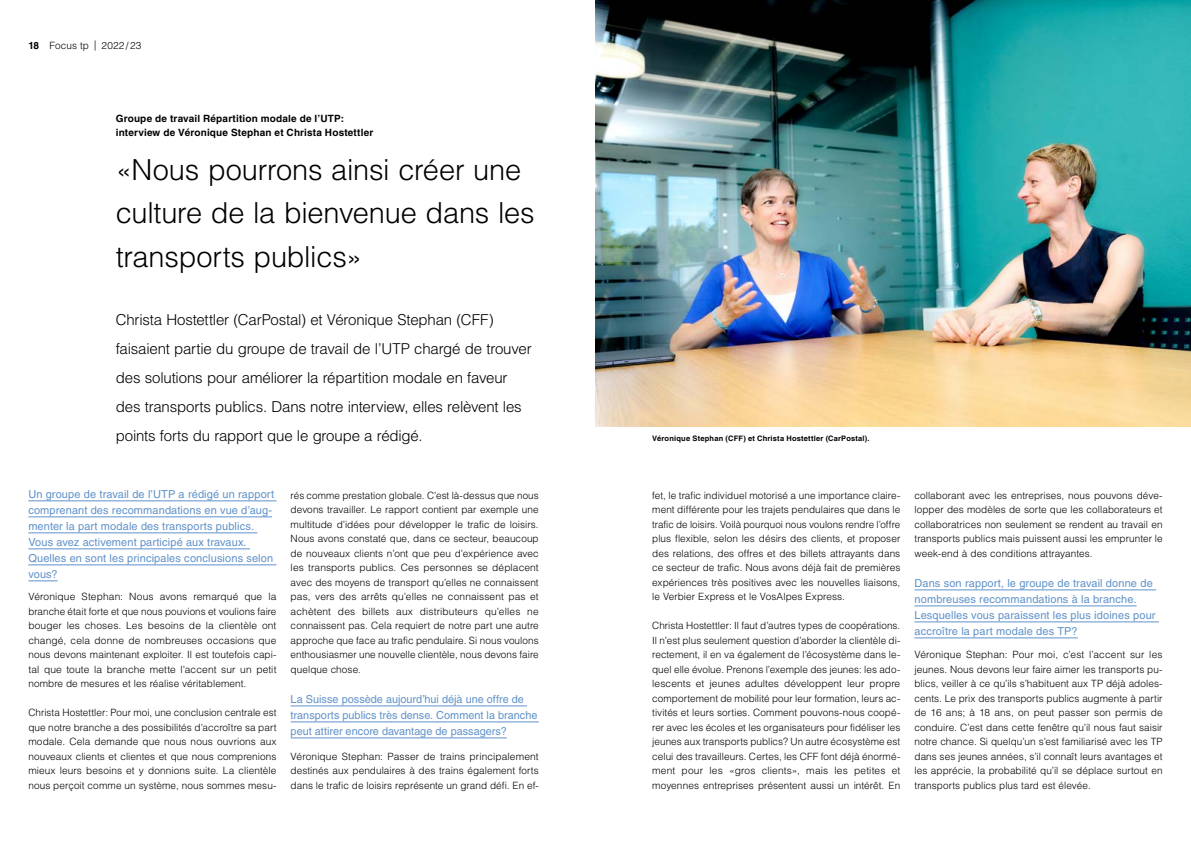
<style>
.page{position:relative;width:1191px;height:842px;background:#fff}
.page>*{position:absolute;margin:0;border:0;box-sizing:border-box;transform-origin:0 0}
.t1{font:300 29px/43.5px "Helvetica LT Std";letter-spacing:-.01em;color:#000}
.t2{font:300 15px/29px "Helvetica LT Std";letter-spacing:-.01em;color:#000}
.t3{font:11px/16px "Helvetica LT Std";letter-spacing:.01em;color:#5f91c9}
.t4{font:300 10px/14.5px "Helvetica LT Std";letter-spacing:.005em;color:#000;text-align:justify}
.t5{font:700 10px/14.5px "Helvetica LT Std";letter-spacing:.015em;color:#000}
.t6{font:700 7.5px "Helvetica LT Std";letter-spacing:.025em;color:#000}
.s1{font-weight:700}
</style>
<div class="page">
<img style="left:595px;top:0;width:596px;height:426px">
<hr style="left:28px;top:501px;width:248px;height:1px;background:#5f91c9">
<hr style="left:28px;top:517px;width:244px;height:1px;background:#5f91c9">
<hr style="left:28px;top:533px;width:229px;height:1px;background:#5f91c9">
<hr style="left:28px;top:549px;width:222px;height:1px;background:#5f91c9">
<hr style="left:28px;top:565px;width:248px;height:1px;background:#5f91c9">
<hr style="left:28px;top:581px;width:30px;height:1px;background:#5f91c9">
<hr style="left:291px;top:706px;width:236px;height:1px;background:#5f91c9">
<hr style="left:291px;top:722px;width:248px;height:1px;background:#5f91c9">
<hr style="left:291px;top:738px;width:216px;height:1px;background:#5f91c9">
<hr style="left:914px;top:590px;width:242px;height:1px;background:#5f91c9">
<hr style="left:914px;top:606px;width:222px;height:1px;background:#5f91c9">
<hr style="left:914px;top:622px;width:244px;height:1px;background:#5f91c9">
<hr style="left:914px;top:638px;width:163px;height:1px;background:#5f91c9">
<p class="t4" style="left:28px;top:38px;width:114px"><span class="s1">18</span> Focus tp | 2022/ 23</p>
<p class="t5" style="left:116px;top:111px;width:259px">Groupe de travail Répartition modale de l’UTP: interview de Véronique Stephan et Christa Hostettler</p>
<h1 class="t1" style="left:116px;top:148px;width:420px">«Nous pourrons ainsi créer une culture de la bienvenue dans les transports publics»</h1>
<p class="t2" style="left:116px;top:305px;width:417px">Christa Hostettler (CarPostal) et Véronique Stephan (CFF) faisaient partie du groupe de travail de l’UTP chargé de trouver des solutions pour améliorer la répartition modale en faveur des transports publics. Dans notre interview, elles relèvent les points forts du rapport que le groupe a rédigé.</p>
<p class="t3" style="left:28px;top:486px;width:247px">Un groupe de travail de l’UTP a rédigé un rapport comprenant des recommandations en vue d’aug&shy;menter la part modale des transports publics.<br>Vous avez activement participé aux travaux.<br>Quelles en sont les principales conclusions selon vous?</p>
<p class="t4" style="left:28px;top:589px;width:250px">Véronique Stephan: Nous avons remarqué que la branche était forte et que nous pouvions et voulions faire bouger les choses. Les besoins de la clientèle ont changé, cela donne de nombreuses occasions que nous devons maintenant exploiter. Il est toutefois capi&shy;tal que toute la branche mette l’accent sur un petit nombre de mesures et les réalise véritablement.</p>
<p class="t4" style="left:28px;top:705px;width:250px">Christa Hostettler: Pour moi, une conclusion centrale est que notre branche a des possibilités d’accroître sa part modale. Cela demande que nous nous ouvrions aux nouveaux clients et clientes et que nous comprenions mieux leurs besoins et y donnions suite. La clientèle nous perçoit comme un système, nous sommes mesu-</p>
<p class="t4" style="left:291px;top:488px;width:250px">rés comme prestation globale. C’est là-dessus que nous devons travailler. Le rapport contient par exemple une multitude d’idées pour développer le trafic de loisirs.<br>Nous avons constaté que, dans ce secteur, beaucoup de nouveaux clients n’ont que peu d’expérience avec les transports publics. Ces personnes se déplacent avec des moyens de transport qu’elles ne connaissent pas, vers des arrêts qu’elles ne connaissent pas et achètent des billets aux distributeurs qu’elles ne connaissent pas. Cela requiert de notre part une autre approche que face au trafic pendulaire. Si nous voulons enthousiasmer une nouvelle clientèle, nous devons faire quelque chose.</p>
<p class="t3" style="left:291px;top:691px;width:248px">La Suisse possède aujourd’hui déjà une offre de transports publics très dense. Comment la branche peut attirer encore davantage de passagers?</p>
<p class="t4" style="left:291px;top:749px;width:250px">Véronique Stephan: Passer de trains principalement destinés aux pendulaires à des trains également forts dans le trafic de loisirs représente un grand défi. En ef-</p>
<p class="t6" style="left:652px;top:434px;width:219px">Véronique Stephan (CFF) et Christa Hostettler (CarPostal).</p>
<p class="t4" style="left:652px;top:488px;width:250px">fet, le trafic individuel motorisé a une importance claire&shy;ment différente pour les trajets pendulaires que dans le trafic de loisirs. Voilà pourquoi nous voulons rendre l’offre plus flexible, selon les désirs des clients, et proposer des relations, des offres et des billets attrayants dans ce secteur de trafic. Nous avons déjà fait de premières expériences très positives avec les nouvelles liaisons, le Verbier Express et le VosAlpes Express.</p>
<p class="t4" style="left:652px;top:618px;width:250px">Christa Hostettler: Il faut d’autres types de coopérations.<br>Il n’est plus seulement question d’aborder la clientèle di&shy;rectement, il en va également de l’écosystème dans le&shy;quel elle évolue. Prenons l’exemple des jeunes: les ado&shy;lescents et jeunes adultes développent leur propre comportement de mobilité pour leur formation, leurs ac&shy;tivités et leurs sorties. Comment pouvons-nous coopé&shy;rer avec les écoles et les organisateurs pour fidéliser les jeunes aux transports publics? Un autre écosystème est celui des travailleurs. Certes, les CFF font déjà énormé&shy;ment pour les «gros clients», mais les petites et moyennes entreprises présentent aussi un intérêt. En</p>
<p class="t4" style="left:914px;top:488px;width:250px">collaborant avec les entreprises, nous pouvons déve&shy;lopper des modèles de sorte que les collaborateurs et collaboratrices non seulement se rendent au travail en transports publics mais puissent aussi les emprunter le week-end à des conditions attrayantes.</p>
<p class="t3" style="left:914px;top:575px;width:242px">Dans son rapport, le groupe de travail donne de nombreuses recommandations à la branche.<br>Lesquelles vous paraissent les plus idoines pour accroître la part modale des TP?</p>
<p class="t4" style="left:914px;top:647px;width:250px">Véronique Stephan: Pour moi, c’est l’accent sur les jeunes. Nous devons leur faire aimer les transports pu&shy;blics, veiller à ce qu’ils s’habituent aux TP déjà adoles&shy;cents. Le prix des transports publics augmente à partir de 16 ans; à 18 ans, on peut passer son permis de conduire. C’est dans cette fenêtre qu’il nous faut saisir notre chance. Si quelqu’un s’est familiarisé avec les TP dans ses jeunes années, s’il connaît leurs avantages et les apprécie, la probabilité qu’il se déplace surtout en transports publics plus tard est élevée.</p>
</div>
